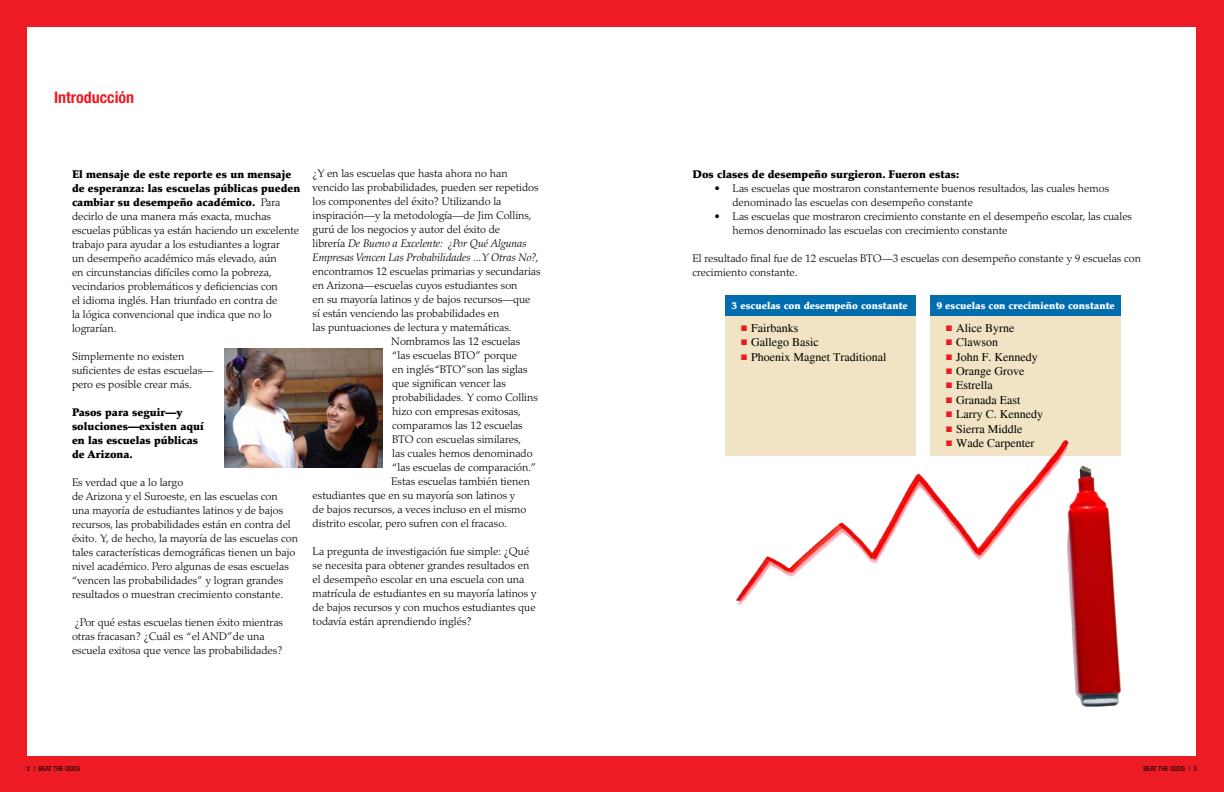
<style>
.page{position:relative;width:1224px;height:792px;background:#ed1c24}
.page>*{position:absolute;margin:0;border:0;box-sizing:border-box;transform-origin:0 0}
.t1{font:700 condensed 16px "Helvetica Neue";color:#ed1c24}
.t2{font:12px "Times";color:#000}
.t3{font:300 11px/14px "Palatino";color:#000}
.t4{font:900 11px/14px "Palatino";color:#000}
.t5{font:italic 300 11px "Palatino";color:#000}
.t6{font:900 10px "Palatino";color:#fff}
.t7{font:condensed 7px "Helvetica Neue";color:#000}
.s1{font-weight:900}
.s2{font-style:normal}
.s3{font-family:"Arial";color:#ed1c24}
</style>
<div class="page">
<div style="left:27px;top:27px;width:1169px;height:728px;background:#fff"></div>
<img style="left:224px;top:349px;width:159px;height:119px">
<div style="left:725px;top:295px;width:191px;height:161px;background:#f0e4c4"></div>
<div style="left:725px;top:295px;width:191px;height:20px;background:#006daf"></div>
<div style="left:930px;top:295px;width:191px;height:161px;background:#f0e4c4"></div>
<div style="left:930px;top:295px;width:191px;height:20px;background:#006daf"></div>
<img style="left:736px;top:440px;width:386px;height:267px">
<p class="t1" style="left:54px;top:88px;width:82px">Introducción</p>
<p class="t3" style="left:72px;top:167px;width:230px"><span class="s1">El mensaje de este reporte es un mensaje de esperanza: las escuelas públicas pueden cambiar su desempeño académico.</span> Para decirlo de una manera más exacta, muchas escuelas públicas ya están haciendo un excelente trabajo para ayudar a los estudiantes a lograr<br>un desempeño académico más elevado, aún<br>en circunstancias difíciles como la pobreza, vecindarios problemáticos y deficiencias con<br>el idioma inglés. Han triunfado en contra de<br>la lógica convencional que indica que no lo lograrían.</p>
<p class="t3" style="left:72px;top:349px;width:143px">Simplemente no existen suficientes de estas escuelas— pero es posible crear más.</p>
<p class="t4" style="left:72px;top:405px;width:133px">Pasos para seguir—y soluciones—existen aquí en las escuelas públicas de Arizona.</p>
<p class="t3" style="left:72px;top:475px;width:227px">Es verdad que a lo largo<br>de Arizona y el Suroeste, en las escuelas con una mayoría de estudiantes latinos y de bajos recursos, las probabilidades están en contra del éxito. Y, de hecho, la mayoría de las escuelas con tales características demográficas tienen un bajo nivel académico. Pero algunas de esas escuelas “vencen las probabilidades” y logran grandes resultados o muestran crecimiento constante.</p>
<p class="t3" style="left:72px;top:615px;width:213px">¿Por qué estas escuelas tienen éxito mientras otras fracasan? ¿Cuál es “el AND”de una escuela exitosa que vence las probabilidades?</p>
<p class="t3" style="left:313px;top:167px;width:197px">¿Y en las escuelas que hasta ahora no han</p>
<p class="t3" style="left:313px;top:181px;width:228px">vencido las probabilidades, pueden ser repetidos</p>
<p class="t3" style="left:313px;top:195px;width:190px">los componentes del éxito? Utilizando la</p>
<p class="t3" style="left:313px;top:209px;width:221px">inspiración—y la metodología—de Jim Collins,</p>
<p class="t3" style="left:313px;top:223px;width:189px">gurú de los negocios y autor del éxito de</p>
<p class="t5" style="left:313px;top:237px;width:215px"><span class="s2">librería</span> De Bueno a Excelente: ¿Por Qué Algunas</p>
<p class="t5" style="left:313px;top:251px;width:227px">Empresas Vencen Las Probabilidades ...Y Otras No?<span class="s2">,</span></p>
<p class="t3" style="left:313px;top:265px;width:230px">encontramos 12 escuelas primarias y secundarias</p>
<p class="t3" style="left:313px;top:279px;width:206px">en Arizona—escuelas cuyos estudiantes son</p>
<p class="t3" style="left:313px;top:293px;width:219px">en su mayoría latinos y de bajos recursos—que</p>
<p class="t3" style="left:313px;top:307px;width:188px">sí están venciendo las probabilidades en</p>
<p class="t3" style="left:313px;top:321px;width:201px">las puntuaciones de lectura y matemáticas.</p>
<p class="t3" style="left:391px;top:335px;width:131px">Nombramos las 12 escuelas</p>
<p class="t3" style="left:392px;top:349px;width:126px">“las escuelas BTO” porque</p>
<p class="t3" style="left:392px;top:363px;width:137px">en inglés “BTO”son las siglas</p>
<p class="t3" style="left:392px;top:377px;width:115px">que significan vencer las</p>
<p class="t3" style="left:392px;top:391px;width:147px">probabilidades. Y como Collins</p>
<p class="t3" style="left:392px;top:405px;width:130px">hizo con empresas exitosas,</p>
<p class="t3" style="left:392px;top:419px;width:132px">comparamos las 12 escuelas</p>
<p class="t3" style="left:392px;top:433px;width:130px">BTO con escuelas similares,</p>
<p class="t3" style="left:392px;top:447px;width:142px">las cuales hemos denominado</p>
<p class="t3" style="left:392px;top:461px;width:145px">“las escuelas de comparación.”</p>
<p class="t3" style="left:391px;top:475px;width:140px">Estas escuelas también tienen</p>
<p class="t3" style="left:313px;top:489px;width:204px">estudiantes que en su mayoría son latinos y</p>
<p class="t3" style="left:313px;top:503px;width:215px">de bajos recursos, a veces incluso en el mismo</p>
<p class="t3" style="left:313px;top:517px;width:196px">distrito escolar, pero sufren con el fracaso.</p>
<p class="t3" style="left:313px;top:545px;width:225px">La pregunta de investigación fue simple: ¿Qué se necesita para obtener grandes resultados en el desempeño escolar en una escuela con una matrícula de estudiantes en su mayoría latinos y de bajos recursos y con muchos estudiantes que todavía están aprendiendo inglés?</p>
<p class="t4" style="left:692px;top:167px;width:268px">Dos clases de desempeño surgieron. Fueron estas:</p>
<p class="t3" style="left:732px;top:181px;width:378px;text-indent:-18px">• Las escuelas que mostraron constantemente buenos resultados, las cuales hemos denominado las escuelas con desempeño constante</p>
<p class="t3" style="left:732px;top:209px;width:401px;text-indent:-18px">• Las escuelas que mostraron crecimiento constante en el desempeño escolar, las cuales hemos denominado las escuelas con crecimiento constante</p>
<p class="t3" style="left:692px;top:251px;width:450px">El resultado final fue de 12 escuelas BTO—3 escuelas con desempeño constante y 9 escuelas con crecimiento constante.</p>
<p class="t6" style="left:732px;top:299px;width:178px">3 escuelas con desempeño constante</p>
<p class="t2" style="left:741px;top:321px;width:59px"><span class="s3">■</span> Fairbanks</p>
<p class="t2" style="left:741px;top:335px;width:80px"><span class="s3">■</span> Gallego Basic</p>
<p class="t2" style="left:741px;top:350px;width:147px"><span class="s3">■</span> Phoenix Magnet Traditional</p>
<p class="t6" style="left:936px;top:299px;width:180px">9 escuelas con crecimiento constante</p>
<p class="t2" style="left:946px;top:321px;width:70px"><span class="s3">■</span> Alice Byrne</p>
<p class="t2" style="left:946px;top:335px;width:54px"><span class="s3">■</span> Clawson</p>
<p class="t2" style="left:946px;top:350px;width:94px"><span class="s3">■</span> John F. Kennedy</p>
<p class="t2" style="left:946px;top:364px;width:80px"><span class="s3">■</span> Orange Grove</p>
<p class="t2" style="left:946px;top:379px;width:49px"><span class="s3">■</span> Estrella</p>
<p class="t2" style="left:946px;top:393px;width:76px"><span class="s3">■</span> Granada East</p>
<p class="t2" style="left:946px;top:407px;width:99px"><span class="s3">■</span> Larry C. Kennedy</p>
<p class="t2" style="left:946px;top:422px;width:78px"><span class="s3">■</span> Sierra Middle</p>
<p class="t2" style="left:946px;top:436px;width:90px"><span class="s3">■</span> Wade Carpenter</p>
<p class="t7" style="left:27px;top:764px;width:55px">2 | BEAT THE ODDS</p>
<p class="t7" style="left:1144px;top:764px;width:55px">BEAT THE ODDS | 3</p>
</div>
